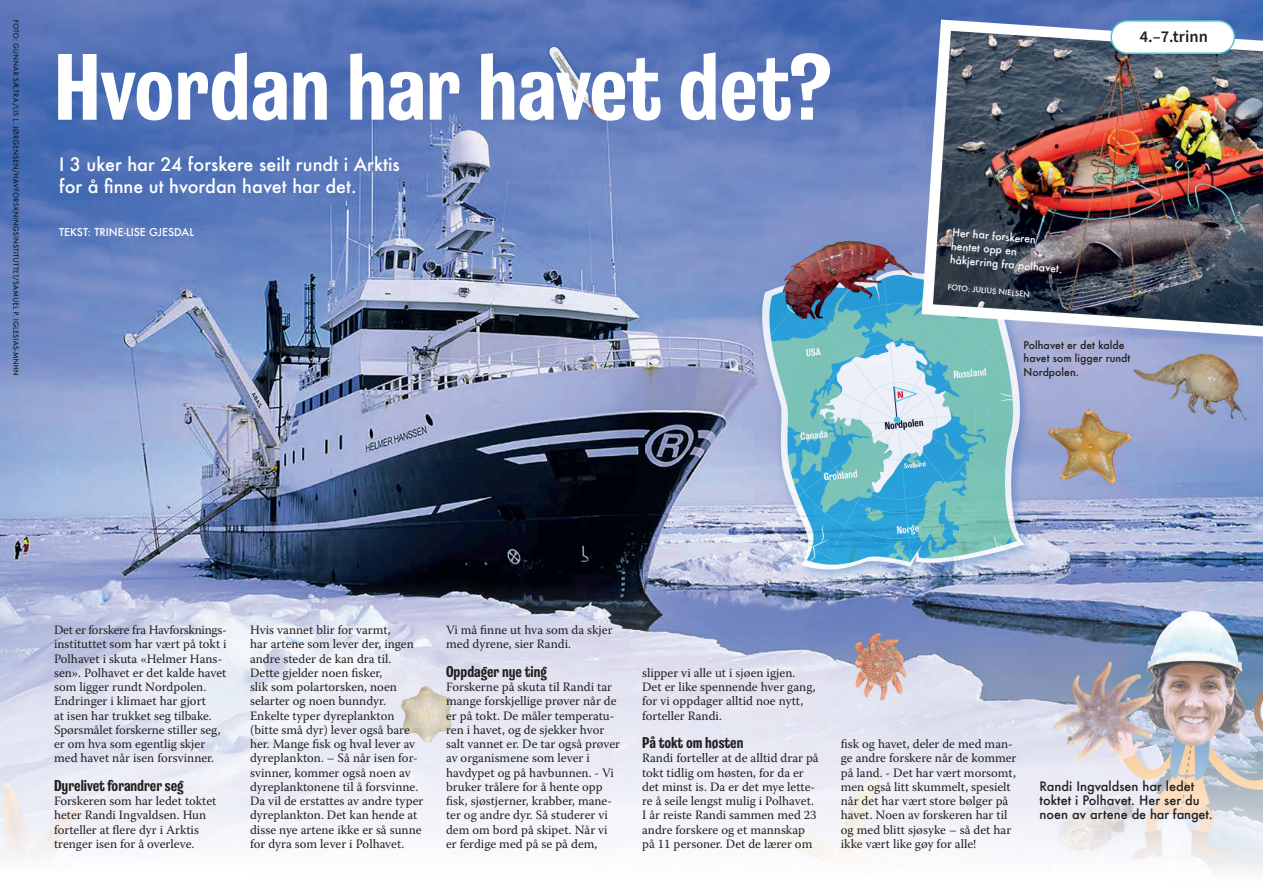
<style>
.page{position:relative;width:1263px;height:893px;background:#fff}
.page>*{position:absolute;margin:0;border:0;box-sizing:border-box;transform-origin:0 0}
.t1{font:700 condensed 99px "Grange";color:#fff}
.t2{font:500 18px/21.6px "Futura";color:#fff}
.t3{font:700 condensed 16.5px "Grange";color:#231f20}
.t4{font:600 16.5px "Source Sans Pro";color:#231f20}
.t5{font:12.75px/14.2px "Warnock Pro";color:#231f20}
.t6{font:500 12.75px/14.2px "Futura";color:#231f20}
.t7{font:500 10.5px/13.5px "Futura";color:#fff}
.t8{font:500 10.5px/13.5px "Futura";color:#231f20}
.t9{font:500 7.5px "Futura";color:#fff}
</style>
<div class="page">
<img style="left:0;top:0;width:1263px;height:562px">
<svg style="left:0;top:562px;width:1263px;height:309px"></svg>
<div style="left:1111px;top:21px;width:123px;height:32px;background:#fff;border-radius:16px"></div>
<div style="left:1110px;top:20px;width:125px;height:34px;border:2px solid #55c5d1;border-radius:16px"></div>
<h1 class="t1" style="left:54px;top:30px;width:779px">Hvordan har havet det?</h1>
<h2 class="t2" style="left:59px;top:153px;width:342px">I 3 uker har 24 forskere seilt rundt i Arktis for å finne ut hvordan havet har det.</h2>
<p class="t7" style="left:59px;top:225px;width:136px">TEKST: TRINE-LISE GJESDAL</p>
<p class="t4" style="left:1140px;top:26px;width:70px">4.–7.trinn</p>
<p class="t7" style="left:953px;top:225px;width:114px;rotate:5deg">Her har forskeren hentet opp en håkjerring fra polhavet.</p>
<p class="t9" style="left:948px;top:282px;width:84px;rotate:5deg">FOTO: JULIUS NIELSEN</p>
<p class="t8" style="left:1023px;top:338px;width:108px">Polhavet er det kalde havet som ligger rundt<br>Nordpolen.</p>
<p class="t5" style="left:54px;top:622px;width:175px">Det er forskere fra Havforsknings&shy;instituttet som har vært på tokt i<br>Polhavet i skuta «Helmer Hans&shy;sen». Polhavet er det kalde havet som ligger rundt Nordpolen.<br>Endringer i klimaet har gjort<br>at isen har trukket seg tilbake.<br>Spørsmålet forskerne stiller seg, er om hva som egentlig skjer med havet når isen forsvinner.</p>
<p class="t3" style="left:54px;top:776px;width:131px">Dyrelivet forandrer seg</p>
<p class="t5" style="left:54px;top:793px;width:164px">Forskeren som har ledet toktet heter Randi Ingvaldsen. Hun forteller at flere dyr i Arktis trenger isen for å overleve.</p>
<p class="t5" style="left:250px;top:622px;width:175px">Hvis vannet blir for varmt,<br>har artene som lever der, ingen andre steder de kan dra til.<br>Dette gjelder noen fisker,<br>slik som polartorsken, noen selarter og noen bunndyr.<br>Enkelte typer dyreplankton (bitte små dyr) lever også bare her. Mange fisk og hval lever av dyreplankton. – Så når isen for&shy;svinner, kommer også noen av dyreplanktonene til å forsvinne.<br>Da vil de erstattes av andre typer dyreplankton. Det kan hende at disse nye artene ikke er så sunne for dyra som lever i Polhavet.</p>
<p class="t5" style="left:446px;top:623px;width:168px">Vi må finne ut hva som da skjer med dyrene, sier Randi.</p>
<p class="t3" style="left:446px;top:662px;width:102px">Oppdager nye ting</p>
<p class="t5" style="left:446px;top:679px;width:176px">Forskerne på skuta til Randi tar mange forskjellige prøver når de er på tokt. De måler temperatu&shy;ren i havet, og de sjekker hvor salt vannet er. De tar også prøver av organismene som lever i havdypet og på havbunnen. - Vi bruker trålere for å hente opp fisk, sjøstjerner, krabber, mane&shy;ter og andre dyr. Så studerer vi dem om bord på skipet. Når vi er ferdige med på se på dem,</p>
<p class="t5" style="left:642px;top:665px;width:175px">slipper vi alle ut i sjøen igjen.<br>Det er like spennende hver gang, for vi oppdager alltid noe nytt, forteller Randi.</p>
<p class="t3" style="left:642px;top:733px;width:103px">På tokt om høsten</p>
<p class="t5" style="left:642px;top:751px;width:178px">Randi forteller at de alltid drar på tokt tidlig om høsten, for da er det minst is. Da er det mye lette&shy;re å seile lengst mulig i Polhavet.<br>I år reiste Randi sammen med 23 andre forskere og et mannskap på 11 personer. Det de lærer om</p>
<p class="t5" style="left:841px;top:736px;width:177px">fisk og havet, deler de med man&shy;ge andre forskere når de kommer på land. - Det har vært morsomt, men også litt skummelt, spesielt når det har vært store bølger på havet. Noen av forskeren har til og med blitt sjøsyke – så det har ikke vært like gøy for alle!</p>
<p class="t6" style="left:1039px;top:779px;width:175px">Randi Ingvaldsen har ledet toktet i Polhavet. Her ser du noen av artene de har fanget.</p>
</div>
